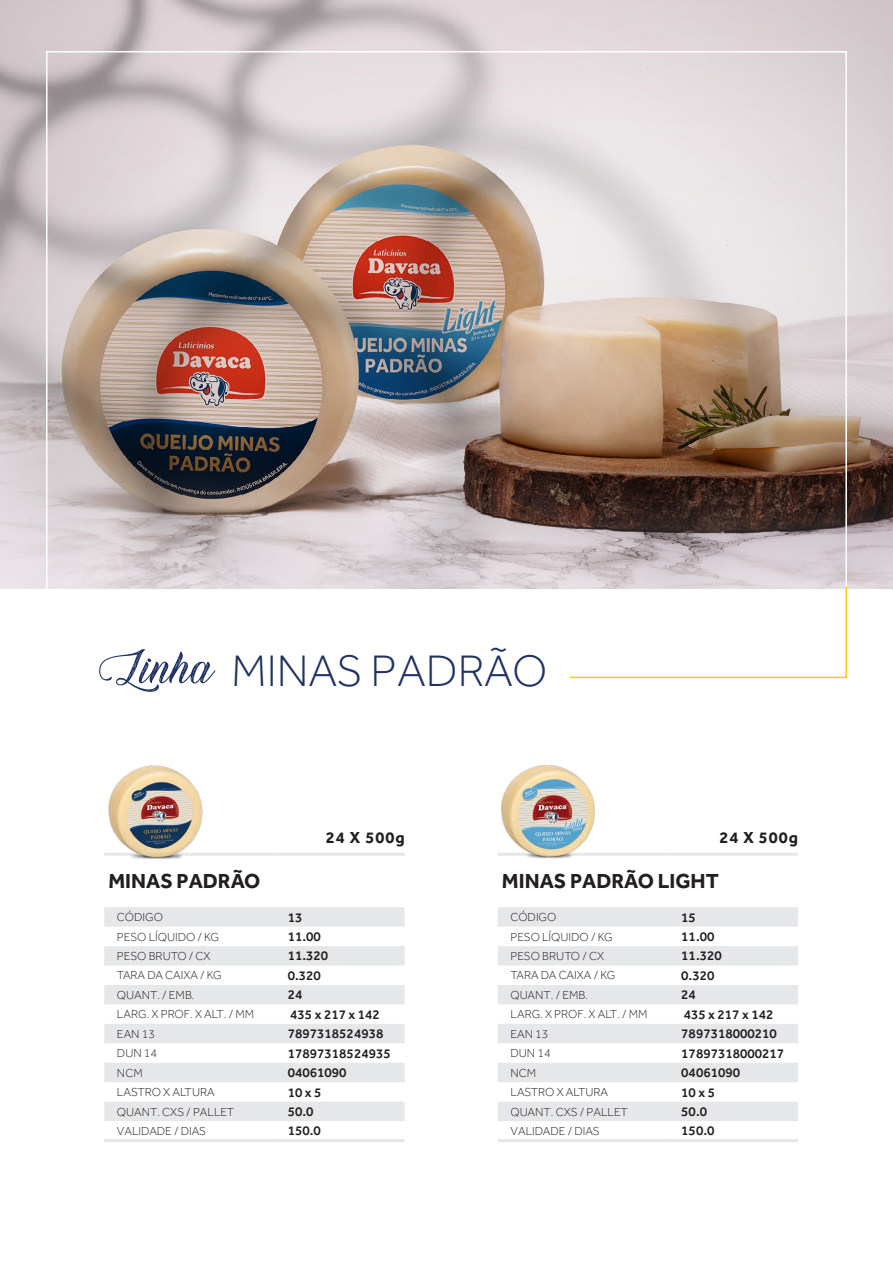
<style>
.page{position:relative;width:893px;height:1263px;background:#fff}
.page>*{position:absolute;margin:0;border:0;box-sizing:border-box;transform-origin:0 0}
.t1{font:53.25px "Honey Florist Personal Use";color:#203263}
.t2{font:300 45.6px "Effra";color:#203263}
.t3{font:700 21px "Effra";color:#231f20}
.t4{font:700 16.5px "Effra";letter-spacing:.06em;color:#231f20}
.t5{font:500 13.5px "Effra";color:#231f20}
.t6{font:300 12px "Effra";color:#231f20}
</style>
<div class="page">
<img style="left:0;top:0;width:893px;height:589px">
<hr style="left:845px;top:587px;width:2px;height:91px;background:#ffcb05">
<hr style="left:570px;top:677px;width:277px;height:1px;background:#ffcb05">
<svg style="left:104px;top:907px;width:301px;height:214px;fill:#e6e7e8"></svg>
<hr style="left:104px;top:853px;width:173px;height:3px;background:#e6e7e8">
<hr style="left:277px;top:853px;width:128px;height:3px;background:#e6e7e8">
<hr style="left:104px;top:1139px;width:173px;height:3px;background:#e6e7e8">
<hr style="left:277px;top:1139px;width:128px;height:3px;background:#e6e7e8">
<img style="left:108px;top:765px;width:95px;height:95px">
<svg style="left:498px;top:907px;width:300px;height:214px;fill:#e6e7e8"></svg>
<hr style="left:498px;top:853px;width:173px;height:3px;background:#e6e7e8">
<hr style="left:671px;top:853px;width:127px;height:3px;background:#e6e7e8">
<hr style="left:498px;top:1139px;width:173px;height:3px;background:#e6e7e8">
<hr style="left:671px;top:1139px;width:127px;height:3px;background:#e6e7e8">
<img style="left:501px;top:765px;width:94px;height:94px">
<h1 class="t1" style="left:98px;top:643px;width:113px">Linha</h1>
<h2 class="t2" style="left:231px;top:645px;width:318px">MINAS PADRÃO</h2>
<h3 class="t4" style="left:326px;top:827px;width:80px">24 X 500g</h3>
<h3 class="t4" style="left:719px;top:827px;width:80px">24 X 500g</h3>
<h3 class="t3" style="left:108px;top:868px;width:153px">MINAS PADRÃO</h3>
<p class="t6" style="left:117px;top:910px;width:48px">CÓDIGO</p>
<p class="t5" style="left:288px;top:909px;width:16px">13</p>
<p class="t6" style="left:117px;top:930px;width:104px">PESO LÍQUIDO / KG</p>
<p class="t5" style="left:288px;top:928px;width:35px">11.00</p>
<p class="t6" style="left:117px;top:949px;width:95px">PESO BRUTO / CX</p>
<p class="t5" style="left:288px;top:948px;width:42px">11.320</p>
<p class="t6" style="left:117px;top:969px;width:106px">TARA DA CAIXA / KG</p>
<p class="t5" style="left:288px;top:967px;width:35px">0.320</p>
<p class="t6" style="left:117px;top:988px;width:79px">QUANT. / EMB.</p>
<p class="t5" style="left:288px;top:987px;width:16px">24</p>
<p class="t6" style="left:117px;top:1007px;width:139px">LARG. X PROF. X ALT. / MM</p>
<p class="t5" style="left:290px;top:1006px;width:91px">435 x 217 x 142</p>
<p class="t6" style="left:117px;top:1027px;width:39px">EAN 13</p>
<p class="t5" style="left:288px;top:1026px;width:97px">7897318524938</p>
<p class="t6" style="left:117px;top:1046px;width:42px">DUN 14</p>
<p class="t5" style="left:288px;top:1045px;width:105px">17897318524935</p>
<p class="t6" style="left:117px;top:1066px;width:27px">NCM</p>
<p class="t5" style="left:288px;top:1064px;width:60px">04061090</p>
<p class="t6" style="left:117px;top:1085px;width:99px">LASTRO X ALTURA</p>
<p class="t5" style="left:288px;top:1084px;width:35px">10 x 5</p>
<p class="t6" style="left:117px;top:1105px;width:119px">QUANT. CXS / PALLET</p>
<p class="t5" style="left:288px;top:1103px;width:27px">50.0</p>
<p class="t6" style="left:117px;top:1124px;width:90px">VALIDADE / DIAS</p>
<p class="t5" style="left:288px;top:1123px;width:35px">150.0</p>
<h3 class="t3" style="left:502px;top:868px;width:218px">MINAS PADRÃO LIGHT</h3>
<p class="t6" style="left:510px;top:910px;width:48px">CÓDIGO</p>
<p class="t5" style="left:681px;top:909px;width:16px">15</p>
<p class="t6" style="left:510px;top:930px;width:104px">PESO LÍQUIDO / KG</p>
<p class="t5" style="left:681px;top:928px;width:35px">11.00</p>
<p class="t6" style="left:510px;top:949px;width:95px">PESO BRUTO / CX</p>
<p class="t5" style="left:681px;top:948px;width:42px">11.320</p>
<p class="t6" style="left:510px;top:969px;width:106px">TARA DA CAIXA / KG</p>
<p class="t5" style="left:681px;top:967px;width:35px">0.320</p>
<p class="t6" style="left:510px;top:988px;width:79px">QUANT. / EMB.</p>
<p class="t5" style="left:681px;top:987px;width:16px">24</p>
<p class="t6" style="left:510px;top:1007px;width:139px">LARG. X PROF. X ALT. / MM</p>
<p class="t5" style="left:684px;top:1006px;width:91px">435 x 217 x 142</p>
<p class="t6" style="left:510px;top:1027px;width:39px">EAN 13</p>
<p class="t5" style="left:681px;top:1026px;width:97px">7897318000210</p>
<p class="t6" style="left:510px;top:1046px;width:42px">DUN 14</p>
<p class="t5" style="left:681px;top:1045px;width:105px">17897318000217</p>
<p class="t6" style="left:510px;top:1066px;width:27px">NCM</p>
<p class="t5" style="left:681px;top:1064px;width:60px">04061090</p>
<p class="t6" style="left:510px;top:1085px;width:99px">LASTRO X ALTURA</p>
<p class="t5" style="left:681px;top:1084px;width:35px">10 x 5</p>
<p class="t6" style="left:510px;top:1105px;width:119px">QUANT. CXS / PALLET</p>
<p class="t5" style="left:681px;top:1103px;width:27px">50.0</p>
<p class="t6" style="left:510px;top:1124px;width:90px">VALIDADE / DIAS</p>
<p class="t5" style="left:681px;top:1123px;width:35px">150.0</p>
</div>
